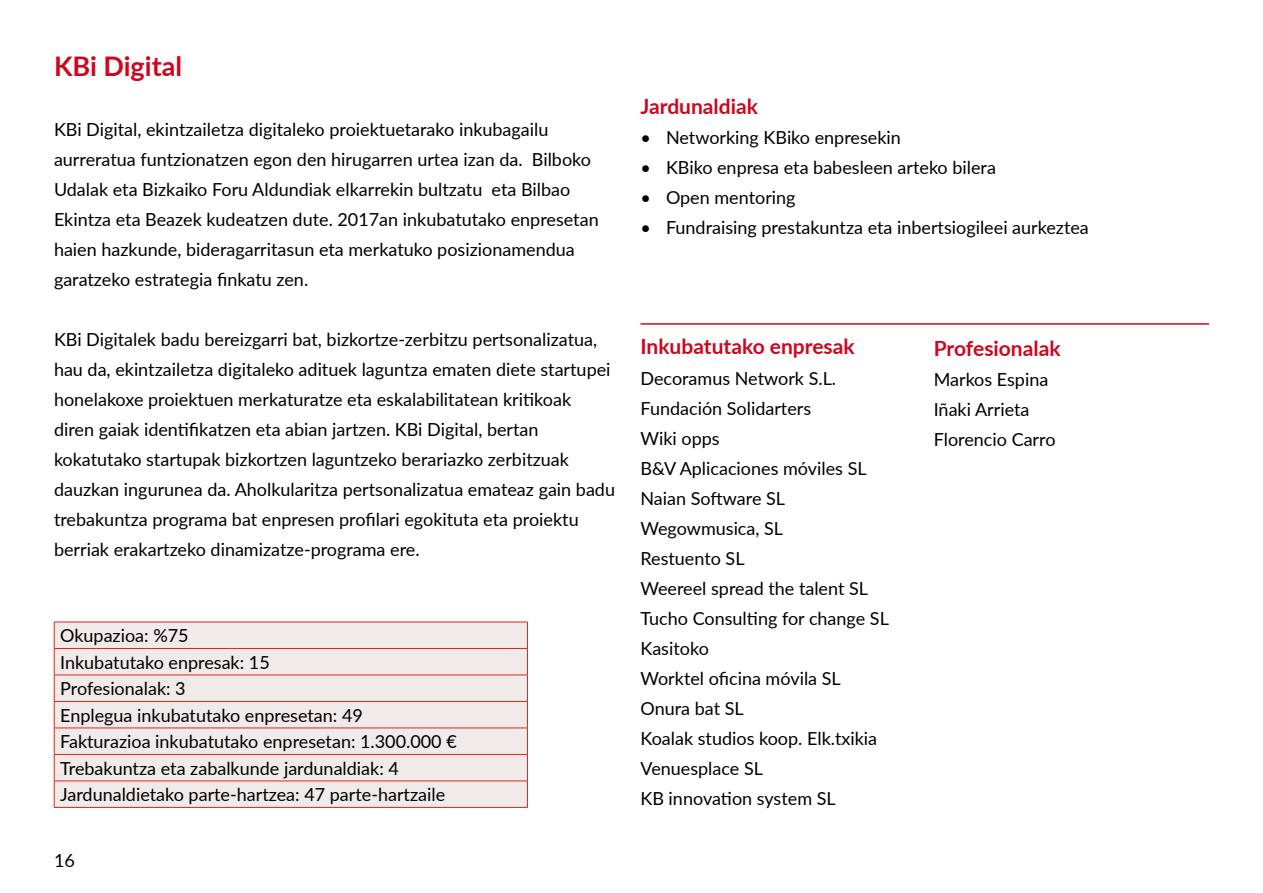
<style>
.page{position:relative;width:1263px;height:893px;background:#fff}
.page>*{position:absolute;margin:0;border:0;box-sizing:border-box;transform-origin:0 0}
.t1{font:700 27px "Lato";color:#cd071e}
.t2{font:700 21px "Lato";color:#cd071e}
.t3{font:18px/30px "Lato";color:#000}
</style>
<div class="page">
<div style="left:55px;top:623px;width:472px;height:184px;background:#f0ebe9"></div>
<hr style="left:54px;top:622px;width:474px;height:1px;background:#e1251b">
<hr style="left:54px;top:648px;width:474px;height:1px;background:#e1251b">
<hr style="left:54px;top:675px;width:474px;height:1px;background:#e1251b">
<hr style="left:54px;top:701px;width:474px;height:1px;background:#e1251b">
<hr style="left:54px;top:728px;width:474px;height:1px;background:#e1251b">
<hr style="left:54px;top:754px;width:474px;height:1px;background:#e1251b">
<hr style="left:54px;top:781px;width:474px;height:1px;background:#e1251b">
<svg style="left:54px;top:622px;width:1px;height:185px"></svg>
<svg style="left:527px;top:622px;width:1px;height:185px"></svg>
<hr style="left:54px;top:807px;width:474px;height:1px;background:#e1251b">
<hr style="left:640px;top:323px;width:569px;height:2px;background:#cd071e">
<h1 class="t1" style="left:54px;top:46px;width:130px">KBi Digital</h1>
<p class="t3" style="left:54px;top:113px;width:546px">KBi Digital, ekintzailetza digitaleko proiektuetarako inkubagailu aurreratua funtzionatzen egon den hirugarren urtea izan da. Bilboko Udalak eta Bizkaiko Foru Aldundiak elkarrekin bultzatu eta Bilbao Ekintza eta Beazek kudeatzen dute. 2017an inkubatutako enpresetan haien hazkunde, bideragarritasun eta merkatuko posizionamendua garatzeko estrategia finkatu zen.</p>
<p class="t3" style="left:54px;top:323px;width:563px">KBi Digitalek badu bereizgarri bat, bizkortze-zerbitzu pertsonalizatua, hau da, ekintzailetza digitaleko adituek laguntza ematen diete startupei honelakoxe proiektuen merkaturatze eta eskalabilitatean kritikoak diren gaiak identifikatzen eta abian jartzen. KBi Digital, bertan kokatutako startupak bizkortzen laguntzeko berariazko zerbitzuak dauzkan ingurunea da. Aholkularitza pertsonalizatua emateaz gain badu trebakuntza programa bat enpresen profilari egokituta eta proiektu berriak erakartzeko dinamizatze-programa ere.</p>
<p class="t3" style="left:60px;top:622px;width:398px;line-height:26.5px">Okupazioa: %75<br>Inkubatutako enpresak: 15<br>Profesionalak: 3<br>Enplegua inkubatutako enpresetan: 49<br>Fakturazioa inkubatutako enpresetan: 1.300.000 € Trebakuntza eta zabalkunde jardunaldiak: 4<br>Jardunaldietako parte-hartzea: 47 parte-hartzaile</p>
<p class="t3" style="left:54px;top:845px;width:22px">16</p>
<p class="t2" style="left:640px;top:91px;width:119px">Jardunaldiak</p>
<p class="t3" style="left:640px;top:122px;width:262px">• Networking KBiko enpresekin</p>
<p class="t3" style="left:640px;top:152px;width:357px">• KBiko enpresa eta babesleen arteko bilera</p>
<p class="t3" style="left:640px;top:182px;width:157px">• Open mentoring</p>
<p class="t3" style="left:640px;top:212px;width:450px">• Fundraising prestakuntza eta inbertsiogileei aurkeztea</p>
<p class="t2" style="left:640px;top:331px;width:216px">Inkubatutako enpresak</p>
<p class="t3" style="left:640px;top:363px;width:250px">Decoramus Network S.L.<br>Fundación Solidarters<br>Wiki opps<br>B&amp;V Aplicaciones móviles SL<br>Naian Software SL<br>Wegowmusica, SL<br>Restuento SL<br>Weereel spread the talent SL<br>Tucho Consulting for change SL<br>Kasitoko<br>Worktel oficina móvila SL<br>Onura bat SL<br>Koalak studios koop. Elk.txikia<br>Venuesplace SL<br>KB innovation system SL</p>
<p class="t2" style="left:934px;top:333px;width:128px">Profesionalak</p>
<p class="t3" style="left:934px;top:364px;width:123px">Markos Espina<br>Iñaki Arrieta<br>Florencio Carro</p>
</div>
